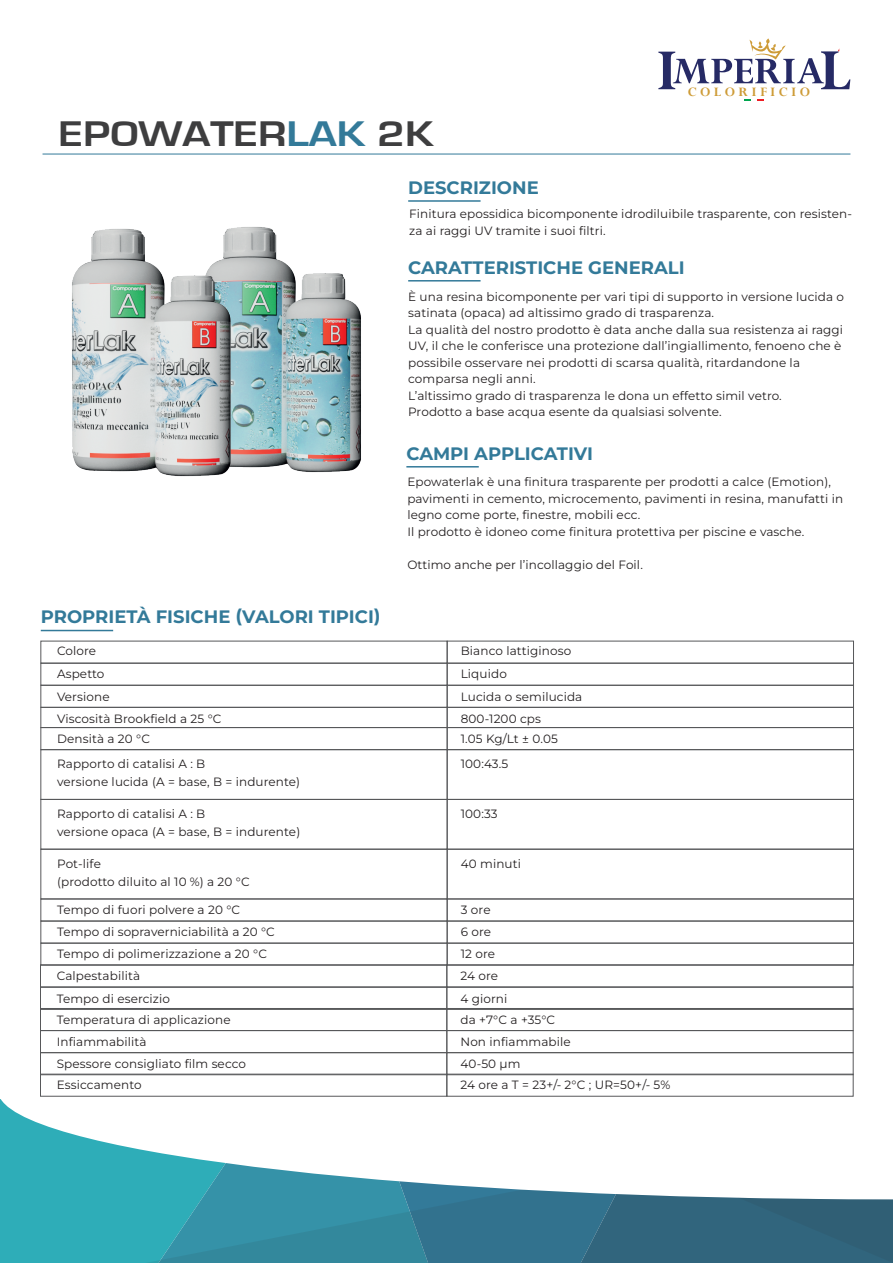
<style>
.page{position:relative;width:893px;height:1263px;background:#fff}
.page>*{position:absolute;margin:0;border:0;box-sizing:border-box;transform-origin:0 0}
.t1{font:700 36.75px "Eurostile";color:#3e3e3f;scale:1.21 1}
.t2{font:700 18px "Montserrat";color:#337a99}
.t3{font:700 14.4px "Perpetua";letter-spacing:.235em;color:#ce9c38}
.t4{font:12px/16.5px "Montserrat";letter-spacing:.01em;color:#231f20}
.s1{color:#337a99}
</style>
<div class="page">
<svg style="left:0;top:1099px;width:145px;height:164px;fill:#2eadb8"></svg>
<svg style="left:145px;top:1150px;width:319px;height:113px"></svg>
<svg style="left:464px;top:1186px;width:429px;height:77px;background:#497a90"></svg>
<svg style="left:744px;top:99px;width:20px;height:2px"></svg>
<svg style="left:658px;top:38px;width:192px;height:51px"></svg>
<hr style="left:43px;top:154px;width:807px;height:1px;background:#337a99">
<hr style="left:408px;top:200px;width:73px;height:2px;background:#337a99">
<hr style="left:408px;top:280px;width:73px;height:2px;background:#337a99">
<hr style="left:406px;top:466px;width:73px;height:1px;background:#337a99">
<hr style="left:41px;top:630px;width:72px;height:1px;background:#337a99">
<div style="left:41px;top:663px;width:406px;height:22px;border:1px solid #57585a"></div>
<div style="left:447px;top:663px;width:407px;height:22px;border:1px solid #57585a"></div>
<div style="left:41px;top:685px;width:406px;height:22px;border:1px solid #57585a"></div>
<div style="left:447px;top:685px;width:407px;height:22px;border:1px solid #57585a"></div>
<div style="left:41px;top:899px;width:406px;height:22px;border:1px solid #57585a"></div>
<div style="left:447px;top:899px;width:407px;height:22px;border:1px solid #57585a"></div>
<div style="left:41px;top:921px;width:406px;height:22px;border:1px solid #57585a"></div>
<div style="left:447px;top:921px;width:407px;height:22px;border:1px solid #57585a"></div>
<div style="left:41px;top:943px;width:406px;height:22px;border:1px solid #57585a"></div>
<div style="left:447px;top:943px;width:407px;height:22px;border:1px solid #57585a"></div>
<div style="left:40px;top:964px;width:407px;height:23px;border:1px solid #57585a"></div>
<div style="left:447px;top:964px;width:406px;height:23px;border:1px solid #57585a"></div>
<div style="left:40px;top:987px;width:407px;height:22px;border:1px solid #57585a"></div>
<div style="left:447px;top:987px;width:406px;height:22px;border:1px solid #57585a"></div>
<div style="left:40px;top:1008px;width:407px;height:23px;border:1px solid #57585a"></div>
<div style="left:447px;top:1008px;width:406px;height:23px;border:1px solid #57585a"></div>
<div style="left:40px;top:1030px;width:407px;height:23px;border:1px solid #57585a"></div>
<div style="left:447px;top:1030px;width:406px;height:23px;border:1px solid #57585a"></div>
<div style="left:40px;top:1052px;width:407px;height:23px;border:1px solid #57585a"></div>
<div style="left:447px;top:1052px;width:406px;height:23px;border:1px solid #57585a"></div>
<div style="left:40px;top:1074px;width:407px;height:22px;border:1px solid #57585a"></div>
<div style="left:447px;top:1074px;width:406px;height:22px;border:1px solid #57585a"></div>
<div style="left:41px;top:749px;width:406px;height:51px;border:1px solid #57585a"></div>
<div style="left:447px;top:749px;width:407px;height:51px;border:1px solid #57585a"></div>
<div style="left:41px;top:799px;width:406px;height:50px;border:1px solid #57585a"></div>
<div style="left:447px;top:799px;width:407px;height:50px;border:1px solid #57585a"></div>
<div style="left:41px;top:849px;width:406px;height:50px;border:1px solid #57585a"></div>
<div style="left:447px;top:849px;width:407px;height:50px;border:1px solid #57585a"></div>
<div style="left:41px;top:707px;width:406px;height:21px;border:1px solid #57585a"></div>
<div style="left:447px;top:707px;width:407px;height:21px;border:1px solid #57585a"></div>
<img style="left:244px;top:227px;width:117px;height:245px">
<img style="left:72px;top:227px;width:172px;height:250px">
<h1 class="t1" style="left:59px;top:119px;width:311px">EPOWATER<span class="s1">LAK</span> 2K</h1>
<h2 class="t2" style="left:408px;top:176px;width:132px">DESCRIZIONE</h2>
<p class="t3" style="left:688px;top:83px;width:124px">COLORIFICIO</p>
<p class="t4" style="left:409px;top:206px;width:444px">Finitura epossidica bicomponente idrodiluibile trasparente, con resisten&shy;za ai raggi UV tramite i suoi filtri.</p>
<h2 class="t2" style="left:408px;top:256px;width:278px">CARATTERISTICHE GENERALI</h2>
<p class="t4" style="left:408px;top:288px;width:437px">È una resina bicomponente per vari tipi di supporto in versione lucida o satinata (opaca) ad altissimo grado di trasparenza.<br>La qualità del nostro prodotto è data anche dalla sua resistenza ai raggi UV, il che le conferisce una protezione dall’ingiallimento, fenoeno che è possibile osservare nei prodotti di scarsa qualità, ritardandone la comparsa negli anni.<br>L’altissimo grado di trasparenza le dona un effetto simil vetro.<br>Prodotto a base acqua esente da qualsiasi solvente.</p>
<h2 class="t2" style="left:406px;top:442px;width:188px">CAMPI APPLICATIVI</h2>
<h2 class="t2" style="left:41px;top:604px;width:341px">PROPRIETÀ FISICHE (VALORI TIPICI)</h2>
<p class="t4" style="left:407px;top:473px;width:437px">Epowaterlak è una finitura trasparente per prodotti a calce (Emotion), pavimenti in cemento, microcemento, pavimenti in resina, manufatti in legno come porte, finestre, mobili ecc.<br>Il prodotto è idoneo come finitura protettiva per piscine e vasche.</p>
<p class="t4" style="left:407px;top:556px;width:237px">Ottimo anche per l’incollaggio del Foil.</p>
<p class="t4" style="left:57px;top:643px;width:41px">Colore</p>
<p class="t4" style="left:461px;top:643px;width:112px">Bianco lattiginoso</p>
<p class="t4" style="left:57px;top:666px;width:49px">Aspetto</p>
<p class="t4" style="left:461px;top:666px;width:48px">Liquido</p>
<p class="t4" style="left:57px;top:688px;width:54px">Versione</p>
<p class="t4" style="left:461px;top:688px;width:123px">Lucida o semilucida</p>
<p class="t4" style="left:57px;top:730px;width:95px">Densità a 20 °C</p>
<p class="t4" style="left:461px;top:730px;width:99px">1.05 Kg/Lt ± 0.05</p>
<p class="t4" style="left:57px;top:710px;width:166px">Viscosità Brookfield a 25 °C</p>
<p class="t4" style="left:461px;top:710px;width:82px">800-1200 cps</p>
<p class="t4" style="left:57px;top:754px;width:245px;line-height:18px">Rapporto di catalisi A : B<br>versione lucida (A = base, B = indurente)</p>
<p class="t4" style="left:461px;top:755px;width:49px">100:43.5</p>
<p class="t4" style="left:57px;top:804px;width:245px;line-height:18px">Rapporto di catalisi A : B<br>versione opaca (A = base, B = indurente)</p>
<p class="t4" style="left:461px;top:805px;width:38px">100:33</p>
<p class="t4" style="left:57px;top:854px;width:194px;line-height:18px">Pot-life<br>(prodotto diluito al 10 %) a 20 °C</p>
<p class="t4" style="left:461px;top:855px;width:62px">40 minuti</p>
<p class="t4" style="left:57px;top:901px;width:185px">Tempo di fuori polvere a 20 °C</p>
<p class="t4" style="left:461px;top:901px;width:31px">3 ore</p>
<p class="t4" style="left:57px;top:923px;width:219px">Tempo di sopraverniciabilità a 20 °C</p>
<p class="t4" style="left:461px;top:923px;width:32px">6 ore</p>
<p class="t4" style="left:57px;top:946px;width:212px">Tempo di polimerizzazione a 20 °C</p>
<p class="t4" style="left:461px;top:946px;width:36px">12 ore</p>
<p class="t4" style="left:57px;top:967px;width:85px">Calpestabilità</p>
<p class="t4" style="left:460px;top:967px;width:39px">24 ore</p>
<p class="t4" style="left:57px;top:990px;width:115px">Tempo di esercizio</p>
<p class="t4" style="left:460px;top:990px;width:48px">4 giorni</p>
<p class="t4" style="left:57px;top:1011px;width:175px">Temperatura di applicazione</p>
<p class="t4" style="left:460px;top:1011px;width:96px">da +7°C a +35°C</p>
<p class="t4" style="left:57px;top:1033px;width:91px">Infiammabilità</p>
<p class="t4" style="left:460px;top:1033px;width:112px">Non infiammabile</p>
<p class="t4" style="left:57px;top:1055px;width:191px">Spessore consigliato film secco</p>
<p class="t4" style="left:460px;top:1055px;width:62px">40-50 μm</p>
<p class="t4" style="left:57px;top:1076px;width:86px">Essiccamento</p>
<p class="t4" style="left:460px;top:1076px;width:211px">24 ore a T = 23+/- 2°C ; UR=50+/- 5%</p>
</div>
